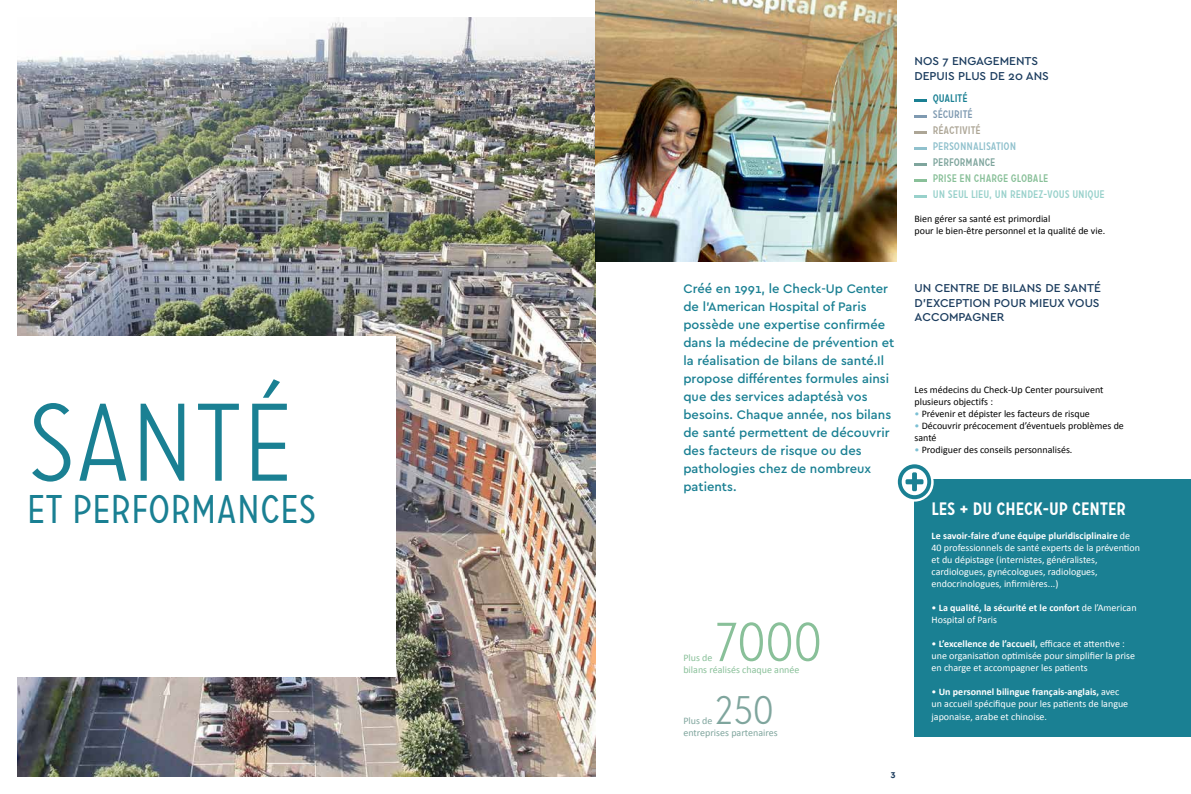
<style>
.page{position:relative;width:1191px;height:794px;background:#fff}
.page>*{position:absolute;margin:0;border:0;box-sizing:border-box;transform-origin:0 0}
.t1{font:200 110px "Carrosserie";letter-spacing:-.005em;color:#1a8093}
.t2{font:200 55px "Carrosserie";color:#89c099}
.t3{font:300 40px "Carrosserie";color:#1a8093}
.t4{font:200 40px "Carrosserie";color:#7fa59d}
.t5{font:500 18px "Carrosserie";color:#fff}
.t6{font:500 13px/18px "Cera Pro";color:#1a8093}
.t7{font:500 12px/14.4px "Cera Pro";color:#1c3d5f}
.t8{font:11px "Carrosserie";color:#98d1cb}
.t9{font:11px "Carrosserie";color:#89c099}
.t10{font:11px "Carrosserie";color:#90c1cd}
.t11{font:11px "Carrosserie";color:#7fa59d}
.t12{font:11px "Carrosserie";color:#ada696}
.t13{font:11px "Carrosserie";color:#7f9ab1}
.t14{font:11px "Carrosserie";color:#1a8093}
.t15{font:10px/12px "Calibri";color:#fff}
.t16{font:10px/12px "Calibri";color:#000}
.t17{font:700 10px/12px "Calibri";color:#fff}
.t18{font:10px "Calibri";color:#89c099}
.t19{font:10px "Calibri";color:#7fa59d}
.t20{font:700 9px "Cera Pro";color:#1c3d5f}
.s1{color:#7cc0d4}
.s2{font-weight:700}
.s3{font-weight:400}
</style>
<div class="page">
<div style="left:914px;top:479px;width:277px;height:257px;background:#1a8093"></div>
<img style="left:17px;top:17px;width:578px;height:760px">
<svg style="left:914px;top:99px;width:13px;height:3px"></svg>
<svg style="left:914px;top:115px;width:13px;height:3px"></svg>
<svg style="left:914px;top:131px;width:13px;height:3px"></svg>
<svg style="left:914px;top:147px;width:13px;height:3px"></svg>
<svg style="left:914px;top:163px;width:13px;height:3px"></svg>
<svg style="left:914px;top:179px;width:13px;height:3px"></svg>
<svg style="left:914px;top:195px;width:13px;height:3px"></svg>
<div style="left:0;top:336px;width:395px;height:341px;background:#fff"></div>
<svg style="left:895px;top:463px;width:38px;height:38px"></svg>
<svg style="left:898px;top:464px;width:33px;height:35px"></svg>
<img style="left:595px;top:0;width:301px;height:261px">
<h1 class="t1" style="left:27px;top:377px;width:268px">SANTé</h1>
<h3 class="t3" style="left:27px;top:484px;width:291px">ET PERFORMANCES</h3>
<p class="t6" style="left:683px;top:279px;width:212px">Créé en 1991, le Check-Up Center de l’American Hospital of Paris possède une expertise confirmée dans la médecine de prévention et la réalisation de bilans de santé.Il propose différentes formules ainsi que des services adaptésà vos besoins. Chaque année, nos bilans de santé permettent de découvrir des facteurs de risque ou des pathologies chez de nombreux patients.</p>
<h2 class="t2" style="left:715px;top:609px;width:109px">7000</h2>
<p class="t18" style="left:683px;top:651px;width:31px">Plus de</p>
<p class="t18" style="left:683px;top:663px;width:118px">bilans réalisés chaque année</p>
<h3 class="t4" style="left:715px;top:686px;width:60px">250</h3>
<p class="t19" style="left:683px;top:726px;width:96px">entreprises partenaires</p>
<p class="t19" style="left:683px;top:714px;width:31px">Plus de</p>
<p class="t20" style="left:890px;top:768px;width:6px">3</p>
<p class="t7" style="left:914px;top:54px;width:136px">NOS 7 ENGAGEMENTS<br>DEPUIS PLUS DE 20 ANS</p>
<p class="t14" style="left:932px;top:91px;width:36px">QUALITÉ</p>
<p class="t13" style="left:932px;top:107px;width:41px">SÉCURITÉ</p>
<p class="t12" style="left:932px;top:123px;width:49px">RÉACTIVITÉ</p>
<p class="t10" style="left:932px;top:139px;width:85px">PERSONNALISATION</p>
<p class="t11" style="left:932px;top:155px;width:64px">PERFORMANCE</p>
<p class="t9" style="left:932px;top:171px;width:117px">PRISE EN CHARGE GLOBALE</p>
<p class="t8" style="left:932px;top:187px;width:173px">UN SEUL LIEU, UN RENDEZ-VOUS UNIQUE</p>
<p class="t16" style="left:914px;top:212px;width:192px">Bien gérer sa santé est primordial<br>pour le bien-être personnel et la qualité de vie.</p>
<p class="t7" style="left:914px;top:281px;width:188px;text-align:justify">UN CENTRE DE BILANS DE SANTÉ D’EXCEPTION POUR MIEUX VOUS ACCOMPAGNER</p>
<p class="t16" style="left:914px;top:383px;width:191px">Les médecins du Check-Up Center poursuivent plusieurs objectifs :</p>
<p class="t16" style="left:914px;top:407px;width:177px"><span class="s1">•</span> Prévenir et dépister les facteurs de risque</p>
<p class="t16" style="left:914px;top:419px;width:211px"><span class="s1">•</span> Découvrir précocement d’éventuels problèmes de santé</p>
<p class="t16" style="left:914px;top:443px;width:159px"><span class="s1">•</span> Prodiguer des conseils personnalisés.</p>
<h3 class="t5" style="left:931px;top:497px;width:196px">LES + DU CHECK-UP CENTER</h3>
<p class="t15" style="left:931px;top:529px;width:210px"><span class="s2">Le savoir-faire d’une équipe pluridisciplinaire</span> de 40 professionnels de santé experts de la prévention et du dépistage (internistes, généralistes, cardiologues, gynécologues, radiologues, endocrinologues, infirmières...)</p>
<p class="t17" style="left:931px;top:601px;width:206px"><span class="s3">•</span> La qualité, la sécurité et le confort <span class="s3">de l’American<br>Hospital of Paris</span></p>
<p class="t15" style="left:931px;top:637px;width:205px">• <span class="s2">L’excellence de l’accueil,</span> efficace et attentive : une organisation optimisée pour simplifier la prise en charge et accompagner les patients</p>
<p class="t15" style="left:931px;top:685px;width:198px">• <span class="s2">Un personnel bilingue français-anglais,</span> avec un accueil spécifique pour les patients de langue japonaise, arabe et chinoise.</p>
</div>
